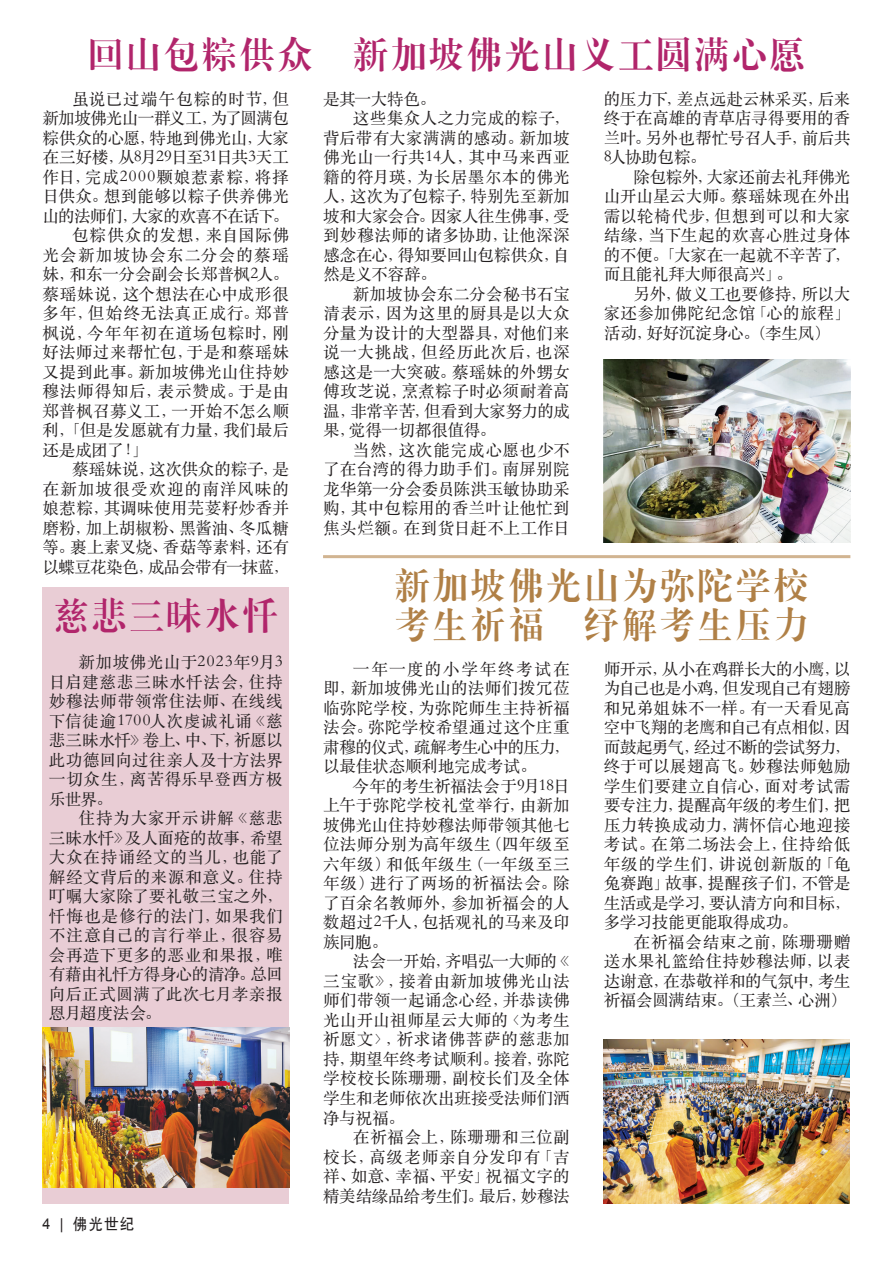
<style>
.page{position:relative;width:893px;height:1265px;background:#fff}
.page>*{position:absolute;margin:0;border:0;box-sizing:border-box;transform-origin:0 0}
.t1{font:36px "JQ Biao Song JT";letter-spacing:.11em;color:#b1256b;scale:.95 1}
.t2{font:36px/39px "JQ Biao Song JT";letter-spacing:.105em;color:#b08046;scale:.95 1}
.t3{font:16.5px/19.5px "ST Songti SC Regular";letter-spacing:.01em;color:#231f20;text-align:justify}
.t4{font:16.5px "ST Songti SC Regular";letter-spacing:.03em;color:#231f20}
.t5{font:16.5px "ST Songti SC Regular";letter-spacing:-.02em;color:#231f20}
.t6{font:16.5px "ST Songti SC Regular";letter-spacing:.035em;color:#231f20}
.t7{font:16.5px "ST Songti SC Regular";letter-spacing:.075em;color:#231f20}
.t8{font:16.5px "ST Songti SC Regular";letter-spacing:.055em;color:#231f20}
.t9{font:16.5px "ST Songti SC Regular";letter-spacing:.05em;color:#231f20}
.t10{font:16.5px "ST Songti SC Regular";letter-spacing:-.025em;color:#231f20}
.t11{font:16.5px "ST Songti SC Regular";letter-spacing:-.035em;color:#231f20}
.t12{font:16.5px "ST Songti SC Regular";letter-spacing:-.04em;color:#231f20}
.t13{font:16.5px "ST Songti SC Regular";letter-spacing:.045em;color:#231f20}
.t14{font:16.5px "ST Songti SC Regular";letter-spacing:-.015em;color:#231f20}
.t15{font:15px "SIL Hei Med Jian";color:#231f20;scale:.95 1}
.s1{font-family:"Arial"}
</style>
<div class="page">
<div style="left:42px;top:587px;width:247px;height:616px;background:#e9cdd5"></div>
<hr style="left:323px;top:555px;width:527px;height:3px;background:#d1b491">
<img style="left:42px;top:1028px;width:247px;height:159px">
<img style="left:604px;top:360px;width:246px;height:182px">
<img style="left:604px;top:1039px;width:246px;height:164px">
<h1 class="t1" style="left:88px;top:36px;width:755px">回山包粽供众　新加坡佛光山义工圆满心愿</h1>
<p class="t3" style="left:323px;top:88px;width:114px">是其一大特色。</p>
<p class="t4" style="left:353px;top:108px;width:218px">这些集众人之力完成的粽子，</p>
<p class="t3" style="left:323px;top:127px;width:248px">背后带有大家满满的感动。新加坡</p>
<p class="t6" style="left:323px;top:147px;width:248px">佛光山一行共14人，其中马来西亚</p>
<p class="t6" style="left:323px;top:166px;width:248px">籍的符月瑛，为长居墨尔本的佛光</p>
<p class="t3" style="left:323px;top:186px;width:248px">人，这次为了包粽子，特别先至新加</p>
<p class="t10" style="left:323px;top:205px;width:248px">坡和大家会合。因家人往生佛事，受</p>
<p class="t3" style="left:323px;top:225px;width:248px">到妙穆法师的诸多协助，让他深深</p>
<p class="t5" style="left:323px;top:244px;width:248px">感念在心，得知要回山包粽供众，自</p>
<p class="t3" style="left:323px;top:264px;width:115px">然是义不容辞。</p>
<p class="t3" style="left:353px;top:283px;width:218px">新加坡协会东二分会秘书石宝</p>
<p class="t3" style="left:323px;top:303px;width:248px">清表示，因为这里的厨具是以大众</p>
<p class="t3" style="left:323px;top:322px;width:248px">分量为设计的大型器具，对他们来</p>
<p class="t8" style="left:323px;top:342px;width:248px">说一大挑战，但经历此次后，也深</p>
<p class="t3" style="left:323px;top:361px;width:248px">感这是一大突破。蔡瑶妹的外甥女</p>
<p class="t4" style="left:323px;top:381px;width:248px">傅玫芝说，烹煮粽子时必须耐着高</p>
<p class="t5" style="left:323px;top:400px;width:248px">温，非常辛苦，但看到大家努力的成</p>
<p class="t14" style="left:323px;top:420px;width:175px">果，觉得一切都很值得。</p>
<p class="t13" style="left:353px;top:439px;width:218px">当然，这次能完成心愿也少不</p>
<p class="t3" style="left:323px;top:459px;width:248px">了在台湾的得力助手们。南屏别院</p>
<p class="t3" style="left:323px;top:478px;width:248px">龙华第一分会委员陈洪玉敏协助采</p>
<p class="t3" style="left:323px;top:498px;width:248px">购，其中包粽用的香兰叶让他忙到</p>
<p class="t4" style="left:323px;top:517px;width:248px">焦头烂额。在到货日赶不上工作日</p>
<p class="t8" style="left:72px;top:88px;width:218px">虽说已过端午包粽的时节，但</p>
<p class="t11" style="left:42px;top:108px;width:248px">新加坡佛光山一群义工，为了圆满包</p>
<p class="t5" style="left:42px;top:127px;width:248px">粽供众的心愿，特地到佛光山，大家</p>
<p class="t10" style="left:42px;top:147px;width:248px">在三好楼，从8月29日至31日共3天工</p>
<p class="t7" style="left:42px;top:166px;width:248px">作日，完成2000颗娘惹素粽，将择</p>
<p class="t4" style="left:42px;top:186px;width:248px">日供众。想到能够以粽子供养佛光</p>
<p class="t11" style="left:42px;top:205px;width:248px">山的法师们，大家的欢喜不在话下。</p>
<p class="t9" style="left:72px;top:225px;width:218px">包粽供众的发想，来自国际佛</p>
<p class="t7" style="left:42px;top:244px;width:248px">光会新加坡协会东二分会的蔡瑶</p>
<p class="t3" style="left:42px;top:264px;width:248px">妹，和东一分会副会长郑普枫2人。</p>
<p class="t3" style="left:42px;top:283px;width:248px">蔡瑶妹说，这个想法在心中成形很</p>
<p class="t9" style="left:42px;top:303px;width:248px">多年，但始终无法真正成行。郑普</p>
<p class="t8" style="left:42px;top:322px;width:248px">枫说，今年年初在道场包粽时，刚</p>
<p class="t6" style="left:42px;top:342px;width:248px">好法师过来帮忙包，于是和蔡瑶妹</p>
<p class="t3" style="left:42px;top:361px;width:248px">又提到此事。新加坡佛光山住持妙</p>
<p class="t9" style="left:42px;top:381px;width:248px">穆法师得知后，表示赞成。于是由</p>
<p class="t3" style="left:42px;top:400px;width:248px">郑普枫召募义工，一开始不怎么顺</p>
<p class="t3" style="left:42px;top:420px;width:248px">利，「但是发愿就有力量，我们最后</p>
<p class="t3" style="left:42px;top:439px;width:107px">还是成团了！」</p>
<p class="t3" style="left:72px;top:459px;width:218px">蔡瑶妹说，这次供众的粽子，是</p>
<p class="t7" style="left:42px;top:478px;width:248px">在新加坡很受欢迎的南洋风味的</p>
<p class="t3" style="left:42px;top:498px;width:248px">娘惹粽，其调味使用芫荽籽炒香并</p>
<p class="t3" style="left:42px;top:517px;width:248px">磨粉，加上胡椒粉、黑酱油、冬瓜糖</p>
<p class="t3" style="left:42px;top:537px;width:248px">等。裹上素叉烧、香菇等素料，还有</p>
<p class="t12" style="left:42px;top:556px;width:248px">以蝶豆花染色，成品会带有一抹蓝，</p>
<h1 class="t1" style="left:54px;top:597px;width:237px">慈悲三昧水忏</h1>
<p class="t3" style="left:49px;top:652px;width:235px;text-indent:30px">新加坡佛光山于2023年9月3日启建慈悲三昧水忏法会，住持妙穆法师带领常住法师、在线线下信徒逾1700人次虔诚礼诵《慈悲三昧水忏》卷上、中、下，祈愿以此功德回向过往亲人及十方法界一切众生，离苦得乐早登西方极乐世界。</p>
<p class="t3" style="left:49px;top:808px;width:235px;text-indent:30px">住持为大家开示讲解《慈悲三昧水忏》及人面疮的故事，希望大众在持诵经文的当儿，也能了解经文背后的来源和意义。住持叮嘱大家除了要礼敬三宝之外，忏悔也是修行的法门，如果我们不注意自己的言行举止，很容易会再造下更多的恶业和果报，唯有藉由礼忏方得身心的清净。总回向后正式圆满了此次七月孝亲报恩月超度法会。</p>
<p class="t3" style="left:604px;top:88px;width:248px">的压力下，差点远赴云林采买，后来终于在高雄的青草店寻得要用的香兰叶。另外也帮忙号召人手，前后共8人协助包粽。</p>
<p class="t3" style="left:604px;top:166px;width:248px;text-indent:30px">除包粽外，大家还前去礼拜佛光山开山星云大师。蔡瑶妹现在外出需以轮椅代步，但想到可以和大家结缘，当下生起的欢喜心胜过身体的不便。「大家在一起就不辛苦了，而且能礼拜大师很高兴」。</p>
<p class="t3" style="left:604px;top:283px;width:248px;text-indent:30px">另外，做义工也要修持，所以大家还参加佛陀纪念馆「心的旅程」活动，好好沉淀身心。（李生凤）</p>
<h1 class="t2" style="left:395px;top:567px;width:436px">新加坡佛光山为弥陀学校考生祈福　纾解考生压力</h1>
<p class="t3" style="left:323px;top:658px;width:248px;text-indent:30px">一年一度的小学年终考试在即，新加坡佛光山的法师们拨冗莅临弥陀学校，为弥陀师生主持祈福法会。弥陀学校希望通过这个庄重肃穆的仪式，疏解考生心中的压力，以最佳状态顺利地完成考试。</p>
<p class="t3" style="left:323px;top:775px;width:248px;text-indent:30px">今年的考生祈福法会于9月18日上午于弥陀学校礼堂举行，由新加坡佛光山住持妙穆法师带领其他七位法师分别为高年级生（四年级至六年级）和低年级生（一年级至三年级）进行了两场的祈福法会。除了百余名教师外，参加祈福会的人数超过2千人，包括观礼的马来及印族同胞。</p>
<p class="t3" style="left:323px;top:951px;width:248px;text-indent:30px">法会一开始，齐唱弘一大师的《三宝歌》，接着由新加坡佛光山法师们带领一起诵念心经，并恭读佛光山开山祖师星云大师的〈为考生祈愿文〉，祈求诸佛菩萨的慈悲加持，期望年终考试顺利。接着，弥陀学校校长陈珊珊，副校长们及全体学生和老师依次出班接受法师们洒净与祝福。</p>
<p class="t3" style="left:323px;top:1126px;width:248px;text-indent:30px">在祈福会上，陈珊珊和三位副校长，高级老师亲自分发印有「吉祥、如意、幸福、平安」祝福文字的精美结缘品给考生们。最后，妙穆法</p>
<p class="t3" style="left:604px;top:658px;width:248px">师开示，从小在鸡群长大的小鹰，以为自己也是小鸡，但发现自己有翅膀和兄弟姐妹不一样。有一天看见高空中飞翔的老鹰和自己有点相似，因而鼓起勇气，经过不断的尝试努力，终于可以展翅高飞。妙穆法师勉励学生们要建立自信心，面对考试需要专注力，提醒高年级的考生们，把压力转换成动力，满怀信心地迎接考试。在第二场法会上，住持给低年级的学生们，讲说创新版的「龟兔赛跑」故事，提醒孩子们，不管是生活或是学习，要认清方向和目标，多学习技能更能取得成功。</p>
<p class="t3" style="left:604px;top:931px;width:248px;text-indent:30px">在祈福会结束之前，陈珊珊赠送水果礼篮给住持妙穆法师，以表达谢意，在恭敬祥和的气氛中，考生祈福会圆满结束。（王素兰、心洲）</p>
<p class="t15" style="left:42px;top:1213px;width:99px"><span class="s1">4 |</span> 佛光世纪</p>
</div>
